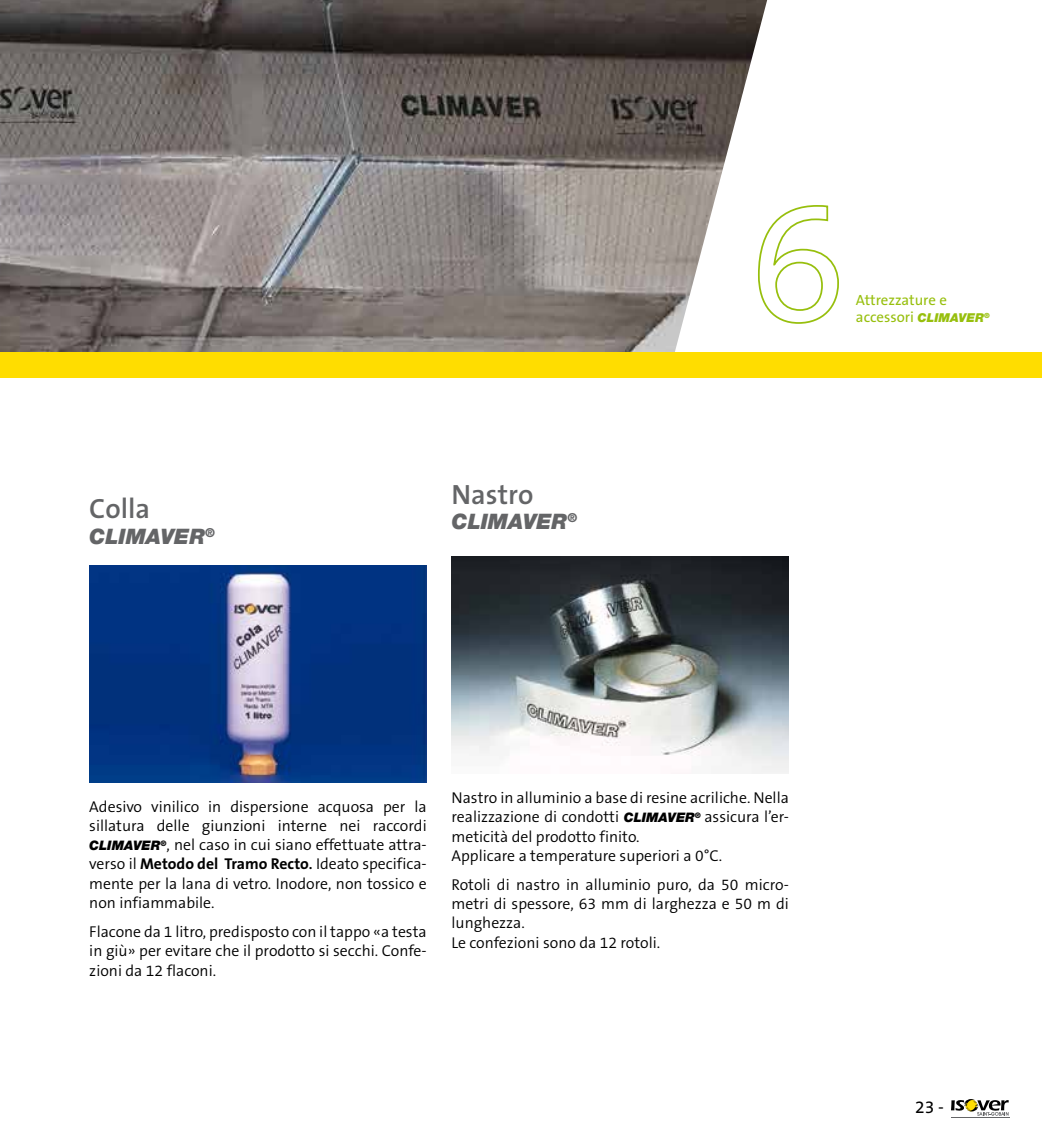
<style>
.page{position:relative;width:1042px;height:1141px;background:#fff}
.page>*{position:absolute;margin:0;border:0;box-sizing:border-box;transform-origin:0 0}
.t1{font:600 28px "The Sans";color:#646567}
.t2{font:italic 900 21.35px "Helvetica Neue LT Std";color:#646567}
.t3{font:17.5px "The Sans B5 Plain";color:#000}
.t4{font:300 15.75px/19.2px "The Sans B4";color:#000;text-align:justify}
.t5{font:14.88px/17.5px "The Sans B5 Plain";color:#97bf0d}
.s1{font-family:"Helvetica Neue LT Std";font-weight:900;font-style:italic;font-size:12.25px}
.s2{font-family:"Helvetica Neue LT Std";font-weight:900;font-style:italic;font-size:13.12px}
.s3{font-family:"The Sans B7";font-weight:700}
.s4{font-family:"The Sans";font-weight:600}
</style>
<div class="page">
<img style="left:0;top:0;width:675px;height:352px">
<svg style="left:675px;top:0;width:93px;height:351px"></svg>
<div style="left:0;top:352px;width:1042px;height:25px;background:#fd0"></div>
<svg style="left:757px;top:204px;width:82px;height:121px"></svg>
<hr style="left:951px;top:1117px;width:58px;height:1px;background:#646567">
<svg style="left:951px;top:1099px;width:57px;height:17px"></svg>
<img style="left:89px;top:565px;width:338px;height:217px">
<img style="left:451px;top:557px;width:338px;height:217px">
<h1 class="t1" style="left:89px;top:485px;width:62px">Colla</h1>
<h2 class="t2" style="left:89px;top:523px;width:127px">CLIMAVER<sup>®</sup></h2>
<h1 class="t1" style="left:451px;top:471px;width:83px">Nastro</h1>
<h2 class="t2" style="left:451px;top:509px;width:127px">CLIMAVER<sup>®</sup></h2>
<p class="t5" style="left:856px;top:292px;width:135px">Attrezzature e accessori <span class="s1">CLIMAVER</span><sup>®</sup></p>
<p class="t4" style="left:89px;top:797px;width:339px">Adesivo vinilico in dispersione acquosa per la sillatura delle giunzioni interne nei raccordi <span class="s2">CLIMAVER</span><sup>®</sup>, nel caso in cui siano effettuate attra&shy;verso il <span class="s3">Metodo del Tramo Recto</span><span class="s4">.</span> Ideato specifica&shy;mente per la lana di vetro. Inodore, non tossico e non infiammabile.</p>
<p class="t4" style="left:89px;top:922px;width:339px">Flacone da 1 litro, predisposto con il tappo «a testa in giù» per evitare che il prodotto si secchi. Confe&shy;zioni da 12 flaconi.</p>
<p class="t4" style="left:451px;top:788px;width:339px;text-align:left">Nastro in alluminio a base di resine acriliche. Nella realizzazione di condotti <span class="s2">CLIMAVER</span><sup>®</sup> assicura l’er&shy;meticità del prodotto finito.<br>Applicare a temperature superiori a 0°C.</p>
<p class="t4" style="left:451px;top:875px;width:339px;text-align:left">Rotoli di nastro in alluminio puro, da 50 micro&shy;metri di spessore, 63 mm di larghezza e 50 m di lunghezza.<br>Le confezioni sono da 12 rotoli.</p>
<p class="t3" style="left:915px;top:1098px;width:30px">23 -</p>
</div>
